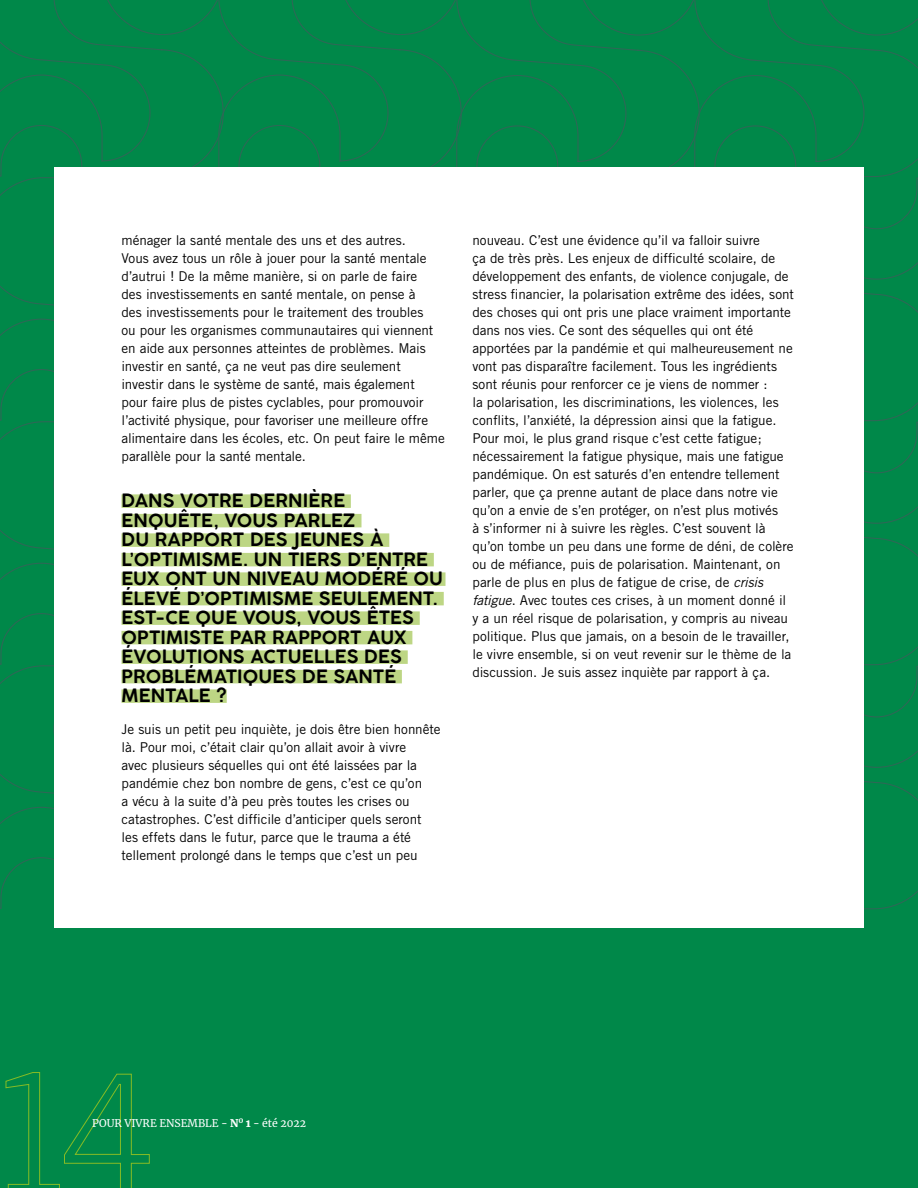
<style>
.page{position:relative;width:918px;height:1188px;background:#008849}
.page>*{position:absolute;margin:0;border:0;box-sizing:border-box;transform-origin:0 0}
.t1{font:600 18px/19.5px "COCOGOOSE";letter-spacing:.005em;color:#000}
.t2{font:13.5px/18px "Trade Gothic LT Std";letter-spacing:-.005em;color:#000}
.t3{font:10.5px "Merriweather";color:#fff}
.s1{font-style:italic}
.s2{font-weight:900}
</style>
<div class="page">
<svg style="left:0;top:0;width:918px;height:177px"></svg>
<svg style="left:864px;top:177px;width:54px;height:244px"></svg>
<svg style="left:0;top:177px;width:54px;height:244px"></svg>
<svg style="left:864px;top:421px;width:54px;height:244px"></svg>
<svg style="left:0;top:421px;width:54px;height:244px"></svg>
<svg style="left:864px;top:665px;width:54px;height:245px"></svg>
<svg style="left:0;top:665px;width:54px;height:244px"></svg>
<svg style="left:5px;top:1072px;width:145px;height:116px"></svg>
<div style="left:54px;top:167px;width:810px;height:761px;background:#fff"></div>
<div style="left:122px;top:494px;width:229px;height:14px;background:#bdd684"></div>
<div style="left:122px;top:514px;width:240px;height:13px;background:#bdd684"></div>
<div style="left:122px;top:533px;width:267px;height:14px;background:#bdd684"></div>
<div style="left:122px;top:553px;width:312px;height:13px;background:#bdd684"></div>
<div style="left:122px;top:572px;width:324px;height:14px;background:#bdd684"></div>
<div style="left:122px;top:592px;width:322px;height:13px;background:#bdd684"></div>
<div style="left:122px;top:611px;width:298px;height:14px;background:#bdd684"></div>
<div style="left:122px;top:631px;width:290px;height:13px;background:#bdd684"></div>
<div style="left:122px;top:650px;width:286px;height:14px;background:#bdd684"></div>
<div style="left:122px;top:670px;width:280px;height:13px;background:#bdd684"></div>
<div style="left:122px;top:689px;width:105px;height:14px;background:#bdd684"></div>
<p class="t2" style="left:122px;top:231px;width:325px">ménager la santé mentale des uns et des autres.<br>Vous avez tous un rôle à jouer pour la santé mentale d’autrui ! De la même manière, si on parle de faire<br>des investissements en santé mentale, on pense à<br>des investissements pour le traitement des troubles<br>ou pour les organismes communautaires qui viennent en aide aux personnes atteintes de problèmes. Mais investir en santé, ça ne veut pas dire seulement investir dans le système de santé, mais également<br>pour faire plus de pistes cyclables, pour promouvoir l’activité physique, pour favoriser une meilleure offre alimentaire dans les écoles, etc. On peut faire le même parallèle pour la santé mentale.</p>
<p class="t1" style="left:122px;top:491px;width:323px">DANS VOTRE DERNIÈRE<br>ENQUÊTE, VOUS PARLEZ<br>DU RAPPORT DES JEUNES À<br>L’OPTIMISME. UN TIERS D’ENTRE<br>EUX ONT UN NIVEAU MODÉRÉ OU<br>ÉLEVÉ D’OPTIMISME SEULEMENT.<br>EST-CE QUE VOUS, VOUS ÊTES<br>OPTIMISTE PAR RAPPORT AUX<br>ÉVOLUTIONS ACTUELLES DES<br>PROBLÉMATIQUES DE SANTÉ<br>MENTALE ?</p>
<p class="t2" style="left:122px;top:720px;width:321px">Je suis un petit peu inquiète, je dois être bien honnête là. Pour moi, c’était clair qu’on allait avoir à vivre<br>avec plusieurs séquelles qui ont été laissées par la pandémie chez bon nombre de gens, c’est ce qu’on<br>a vécu à la suite d’à peu près toutes les crises ou catastrophes. C’est difficile d’anticiper quels seront les effets dans le futur, parce que le trauma a été tellement prolongé dans le temps que c’est un peu</p>
<p class="t2" style="left:472px;top:231px;width:323px">nouveau. C’est une évidence qu’il va falloir suivre<br>ça de très près. Les enjeux de difficulté scolaire, de développement des enfants, de violence conjugale, de stress financier, la polarisation extrême des idées, sont des choses qui ont pris une place vraiment importante dans nos vies. Ce sont des séquelles qui ont été apportées par la pandémie et qui malheureusement ne vont pas disparaître facilement. Tous les ingrédients sont réunis pour renforcer ce je viens de nommer :<br>la polarisation, les discriminations, les violences, les conflits, l’anxiété, la dépression ainsi que la fatigue.<br>Pour moi, le plus grand risque c’est cette fatigue; nécessairement la fatigue physique, mais une fatigue pandémique. On est saturés d’en entendre tellement parler, que ça prenne autant de place dans notre vie qu’on a envie de s’en protéger, on n’est plus motivés<br>à s’informer ni à suivre les règles. C’est souvent là qu’on tombe un peu dans une forme de déni, de colère ou de méfiance, puis de polarisation. Maintenant, on parle de plus en plus de fatigue de crise, de <span class="s1">crisis fatigue</span>. Avec toutes ces crises, à un moment donné il y a un réel risque de polarisation, y compris au niveau politique. Plus que jamais, on a besoin de le travailler, le vivre ensemble, si on veut revenir sur le thème de la discussion. Je suis assez inquiète par rapport à ça.</p>
<p class="t3" style="left:92px;top:1115px;width:215px">POUR VIVRE ENSEMBLE - <span class="s2">N</span><sup>O</sup> <span class="s2">1</span> - été 2022</p>
</div>
